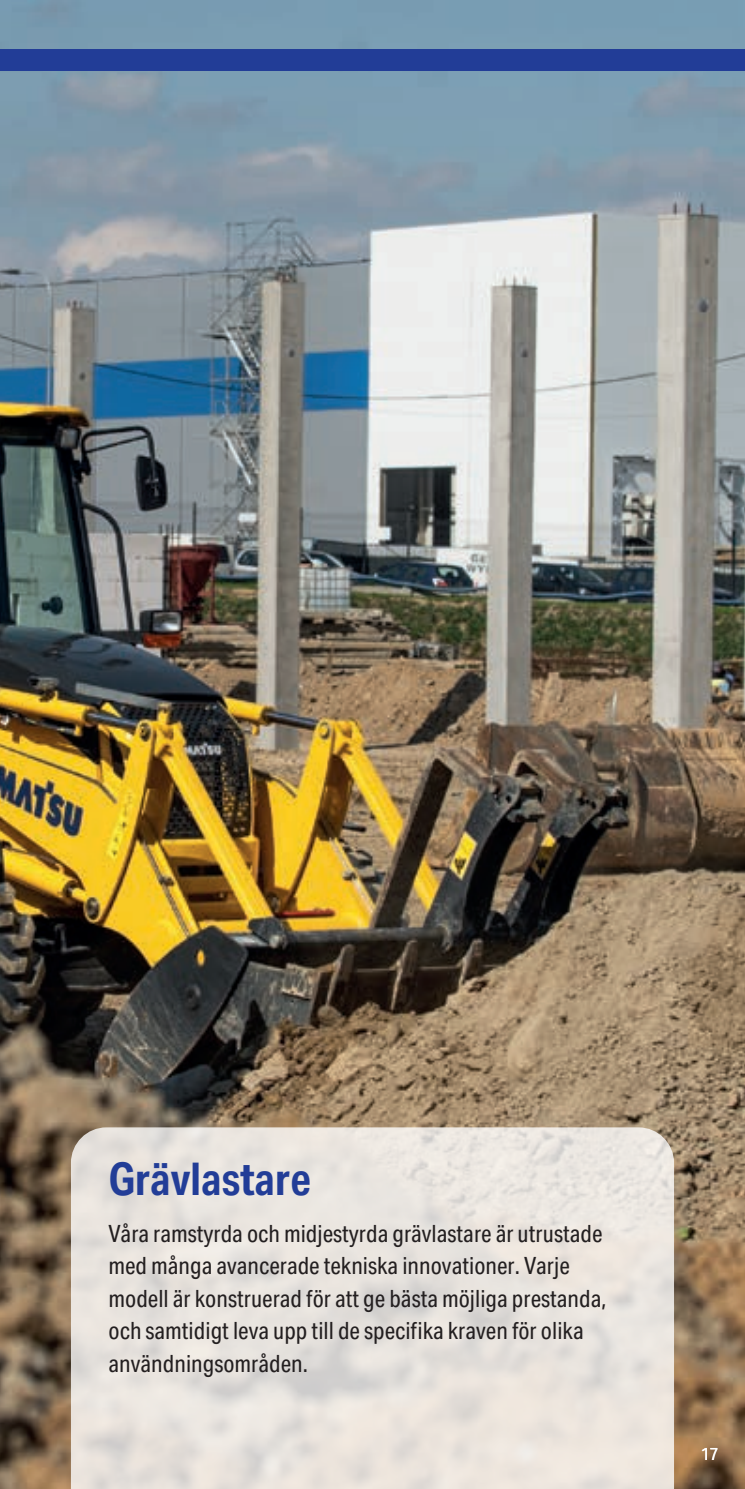
<style>
.page{position:relative;width:745px;height:1489px;background:#fff}
.page>*{position:absolute;margin:0;border:0;box-sizing:border-box;transform-origin:0 0}
.t1{font:700 45px "Aktiv Grotesk Cd";color:#223d97}
.t2{font:23.75px/32.5px "Aktiv Grotesk Cd";color:#231f20}
.t3{font:17.5px "Aktiv Grotesk Cd";color:#fff}
</style>
<div class="page">
<img style="left:0;top:0;width:744px;height:1488px">
<svg style="left:71px;top:1127px;width:602px;height:361px;background:#e7e2dc"></svg>
<div style="left:0;top:50px;width:744px;height:21px;background:#223d97"></div>
<h1 class="t1" style="left:108px;top:1152px;width:204px">Grävlastare</h1>
<p class="t2" style="left:108px;top:1217px;width:499px">Våra ramstyrda och midjestyrda grävlastare är utrustade med många avancerade tekniska innovationer. Varje modell är konstruerad för att ge bästa möjliga prestanda, och samtidigt leva upp till de specifika kraven för olika användningsområden.</p>
<p class="t3" style="left:700px;top:1443px;width:19px">17</p>
</div>
